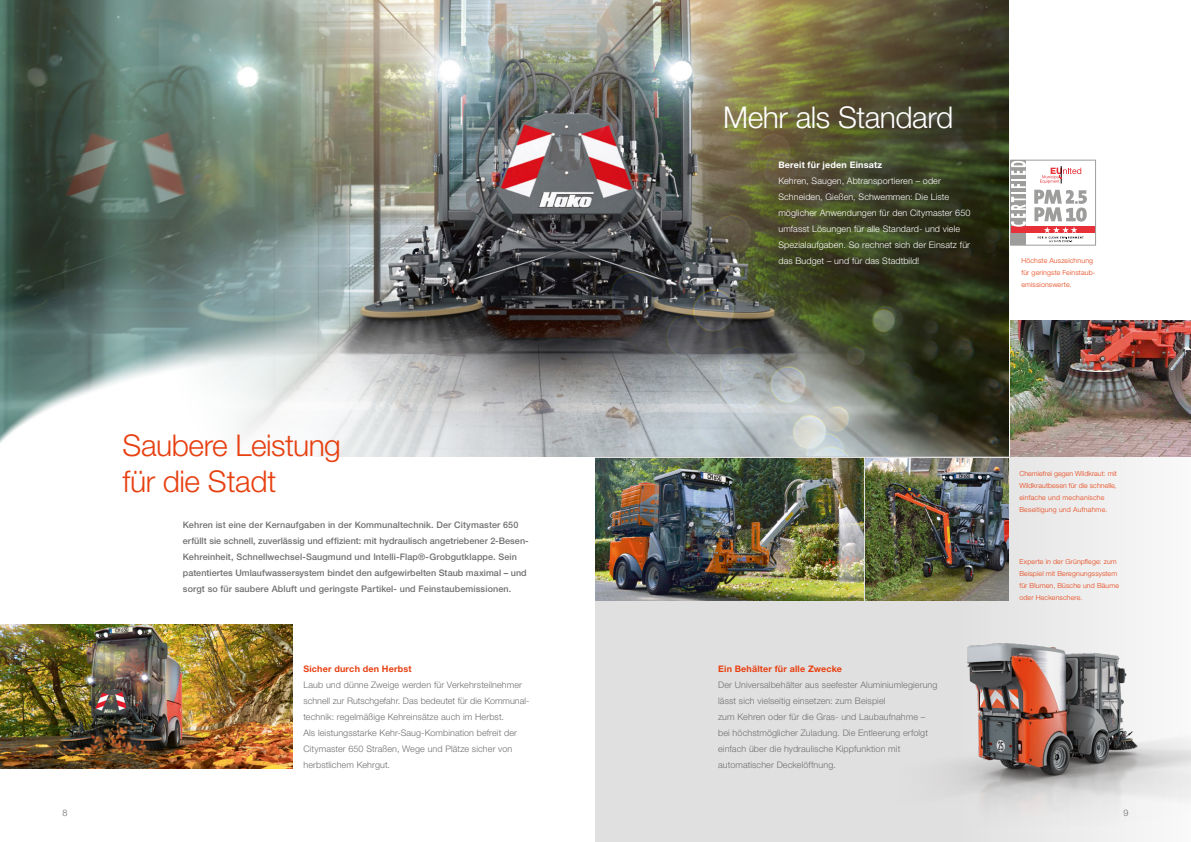
<style>
.page{position:relative;width:1191px;height:842px;background:#fff}
.page>*{position:absolute;margin:0;border:0;box-sizing:border-box;transform-origin:0 0}
.t1{font:300 30px/36px "Helvetica Neue LT Std";letter-spacing:-.015em;color:#e74011}
.t2{font:300 30px "Helvetica Neue LT Std";letter-spacing:-.015em;color:#fff}
.t3{font:300 9px/16px "Helvetica Neue LT Std";letter-spacing:.01em;color:#706f6f}
.t4{font:500 9px/16px "Helvetica Neue LT Std";letter-spacing:.01em;color:#706f6f}
.t5{font:300 9px/16px "Helvetica Neue LT Std";letter-spacing:.01em;color:#fff}
.t6{font:700 9px "Helvetica Neue LT Std";letter-spacing:.02em;color:#e74011}
.t7{font:700 9px "Helvetica Neue LT Std";letter-spacing:.02em;color:#fff}
.t8{font:300 7px/12px "Helvetica Neue LT Std";letter-spacing:.02em;color:#e74011}
</style>
<div class="page">
<img style="left:0;top:0;width:1008px;height:456px">
<div style="left:595px;top:456px;width:596px;height:386px;background:linear-gradient(to right,#dad8d8,#efeeee)"></div>
<img style="left:0;top:253px;width:575px;height:203px">
<img style="left:595px;top:458px;width:269px;height:142px">
<img style="left:0;top:624px;width:292px;height:144px">
<img style="left:866px;top:458px;width:142px;height:142px">
<img style="left:899px;top:624px;width:292px;height:203px">
<img style="left:1010px;top:320px;width:181px;height:136px">
<svg style="left:1010px;top:159px;width:86px;height:87px"></svg>
<h1 class="t1" style="left:123px;top:427px;width:220px">Saubere Leistung für die Stadt</h1>
<p class="t4" style="left:183px;top:517px;width:347px">Kehren ist eine der Kernaufgaben in der Kommunaltechnik. Der Citymaster 650 erfüllt sie schnell, zuverlässig und effizient: mit hydraulisch angetriebener 2-Besen-Kehreinheit, Schnellwechsel-Saugmund und Intelli-Flap®-Grobgutklappe. Sein patentiertes Umlaufwassersystem bindet den aufgewirbelten Staub maximal – und sorgt so für saubere Abluft und geringste Partikel- und Feinstaubemissionen.</p>
<p class="t6" style="left:303px;top:663px;width:110px">Sicher durch den Herbst</p>
<p class="t3" style="left:303px;top:677px;width:227px">Laub und dünne Zweige werden für Verkehrsteilnehmer schnell zur Rutschgefahr. Das bedeutet für die Kommunal&shy;technik: regelmäßige Kehreinsätze auch im Herbst.<br>Als leistungsstarke Kehr-Saug-Kombination befreit der Citymaster 650 Straßen, Wege und Plätze sicher von herbstlichem Kehrgut.</p>
<h1 class="t2" style="left:723px;top:99px;width:232px">Mehr als Standard</h1>
<p class="t7" style="left:778px;top:159px;width:105px">Bereit für jeden Einsatz</p>
<p class="t5" style="left:778px;top:173px;width:193px">Kehren, Saugen, Abtransportieren – oder Schneiden, Gießen, Schwemmen: Die Liste möglicher Anwendungen für den Citymaster 650 umfasst Lösungen für alle Standard- und viele Spezialaufgaben. So rechnet sich der Einsatz für das Budget – und für das Stadtbild!</p>
<p class="t8" style="left:1021px;top:255px;width:75px">Höchste Auszeichnung für geringste Feinstaub&shy;emissionswerte.</p>
<p class="t6" style="left:718px;top:663px;width:125px">Ein Behälter für alle Zwecke</p>
<p class="t3" style="left:718px;top:677px;width:221px">Der Universalbehälter aus seefester Aluminiumlegierung lässt sich vielseitig einsetzen: zum Beispiel<br>zum Kehren oder für die Gras- und Laubaufnahme – bei höchstmöglicher Zuladung. Die Entleerung erfolgt einfach über die hydraulische Kippfunktion mit automatischer Deckelöffnung.</p>
<p class="t8" style="left:1019px;top:467px;width:99px">Chemiefrei gegen Wildkraut: mit<br>Wildkrautbesen für die schnelle, einfache und mechanische<br>Beseitigung und Aufnahme.</p>
<p class="t8" style="left:1019px;top:555px;width:101px">Experte in der Grünpflege: zum<br>Beispiel mit Beregnungssystem für Blumen, Büsche und Bäume oder Heckenschere.</p>
<p class="t3" style="left:62px;top:805px;width:7px">8</p>
<p class="t3" style="left:1123px;top:805px;width:7px">9</p>
</div>
